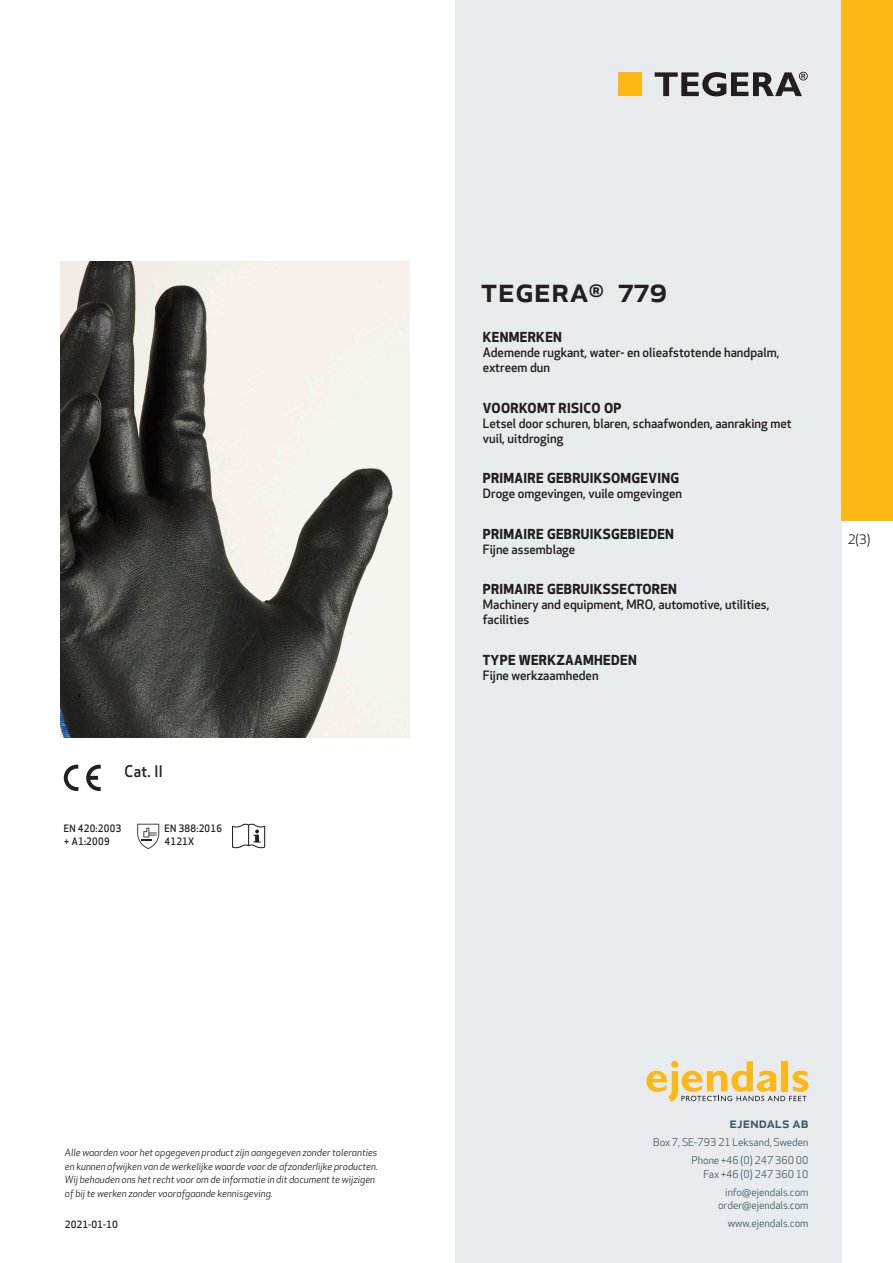
<style>
.page{position:relative;width:893px;height:1263px;background:#fff}
.page>*{position:absolute;margin:0;border:0;box-sizing:border-box;transform-origin:0 0}
.prodname{font:500 34.5px "Apex New";color:#231f20}
.Artikel{font:500 15.6px "Apex New";color:#231f20;scale:.95 1}
.t1{font:500 15px "Apex New";color:#405968}
.Funktion_body{font:700 13.5px "Apex New";letter-spacing:.025em;color:#231f20}
.t2{font:12.75px "Apex New";color:#231f20}
.Funktion_body-2{font:500 12.6px/15px "Apex New";color:#231f20}
.t3{font:10.5px/18px "Apex New";color:#405968;text-align:right}
.Artikel-2{font:500 10.05px/13.5px "Apex New";letter-spacing:.025em;color:#231f20;scale:.95 1}
.t4{font:italic 9.75px/13.5px "Apex New";color:#231f20}
.Sidfot_datum{font:500 9.75px "Apex New";color:#231f20}
</style>
<div class="page">
<div style="left:455px;top:0;width:387px;height:1263px;background:#e8ebee"></div>
<svg style="left:646px;top:1061px;width:162px;height:40px"></svg>
<div style="left:842px;top:0;width:51px;height:520px;background:#fcb814"></div>
<div style="left:618px;top:72px;width:24px;height:24px;background:#fcb814"></div>
<svg style="left:655px;top:72px;width:153px;height:24px"></svg>
<svg style="left:86px;top:765px;width:15px;height:26px"></svg>
<svg style="left:64px;top:765px;width:14px;height:26px"></svg>
<svg style="left:137px;top:824px;width:22px;height:25px"></svg>
<svg style="left:232px;top:824px;width:33px;height:24px"></svg>
<img style="left:60px;top:261px;width:349px;height:477px">
<p class="Artikel" style="left:125px;top:761px;width:42px">Cat. II</p>
<p class="Artikel-2" style="left:64px;top:821px;width:62px">EN 420:2003 + A1:2009</p>
<p class="Artikel-2" style="left:165px;top:821px;width:62px">EN 388:2016<br>4121X</p>
<p class="prodname" style="left:480px;top:266px;width:189px">TEGERA<sup>®</sup> 779</p>
<p class="Funktion_body" style="left:483px;top:327px;width:81px">KENMERKEN</p>
<p class="Funktion_body-2" style="left:483px;top:345px;width:298px">Ademende rugkant, water- en olieafstotende handpalm, extreem dun</p>
<p class="Funktion_body" style="left:483px;top:398px;width:140px">VOORKOMT RISICO OP</p>
<p class="Funktion_body-2" style="left:483px;top:415px;width:310px">Letsel door schuren, blaren, schaafwonden, aanraking met vuil, uitdroging</p>
<p class="Funktion_body" style="left:483px;top:468px;width:198px">PRIMAIRE GEBRUIKSOMGEVING</p>
<p class="Funktion_body-2" style="left:483px;top:486px;width:201px">Droge omgevingen, vuile omgevingen</p>
<p class="Funktion_body" style="left:483px;top:524px;width:193px">PRIMAIRE GEBRUIKSGEBIEDEN</p>
<p class="Funktion_body-2" style="left:483px;top:541px;width:94px">Fijne assemblage</p>
<p class="Funktion_body" style="left:483px;top:580px;width:196px">PRIMAIRE GEBRUIKSSECTOREN</p>
<p class="Funktion_body-2" style="left:483px;top:597px;width:288px">Machinery and equipment, MRO, automotive, utilities, facilities</p>
<p class="Funktion_body" style="left:483px;top:650px;width:155px">TYPE WERKZAAMHEDEN</p>
<p class="Funktion_body-2" style="left:483px;top:668px;width:117px">Fijne werkzaamheden</p>
<p class="t2" style="left:848px;top:531px;width:24px">2(3)</p>
<p class="t4" style="left:65px;top:1146px;width:315px">Alle waarden voor het opgegeven product zijn aangegeven zonder toleranties en kunnen afwijken van de werkelijke waarde voor de afzonderlijke producten.<br>Wij behouden ons het recht voor om de informatie in dit document te wijzigen of bij te werken zonder voorafgaande kennisgeving.</p>
<p class="Sidfot_datum" style="left:65px;top:1218px;width:54px">2021-01-10</p>
<p class="t1" style="left:729px;top:1113px;width:80px">ejendals ab</p>
<p class="t3" style="left:653px;top:1133px;width:157px">Box 7, SE-793 21 Leksand, Sweden<br>Phone +46 (0) 247 360 00</p>
<p class="t3" style="left:703px;top:1165px;width:107px">Fax +46 (0) 247 360 10 info@ejendals.com</p>
<p class="t3" style="left:718px;top:1196px;width:92px">order@ejendals.com</p>
<p class="t3" style="left:728px;top:1215px;width:82px">www.ejendals.com</p>
</div>
